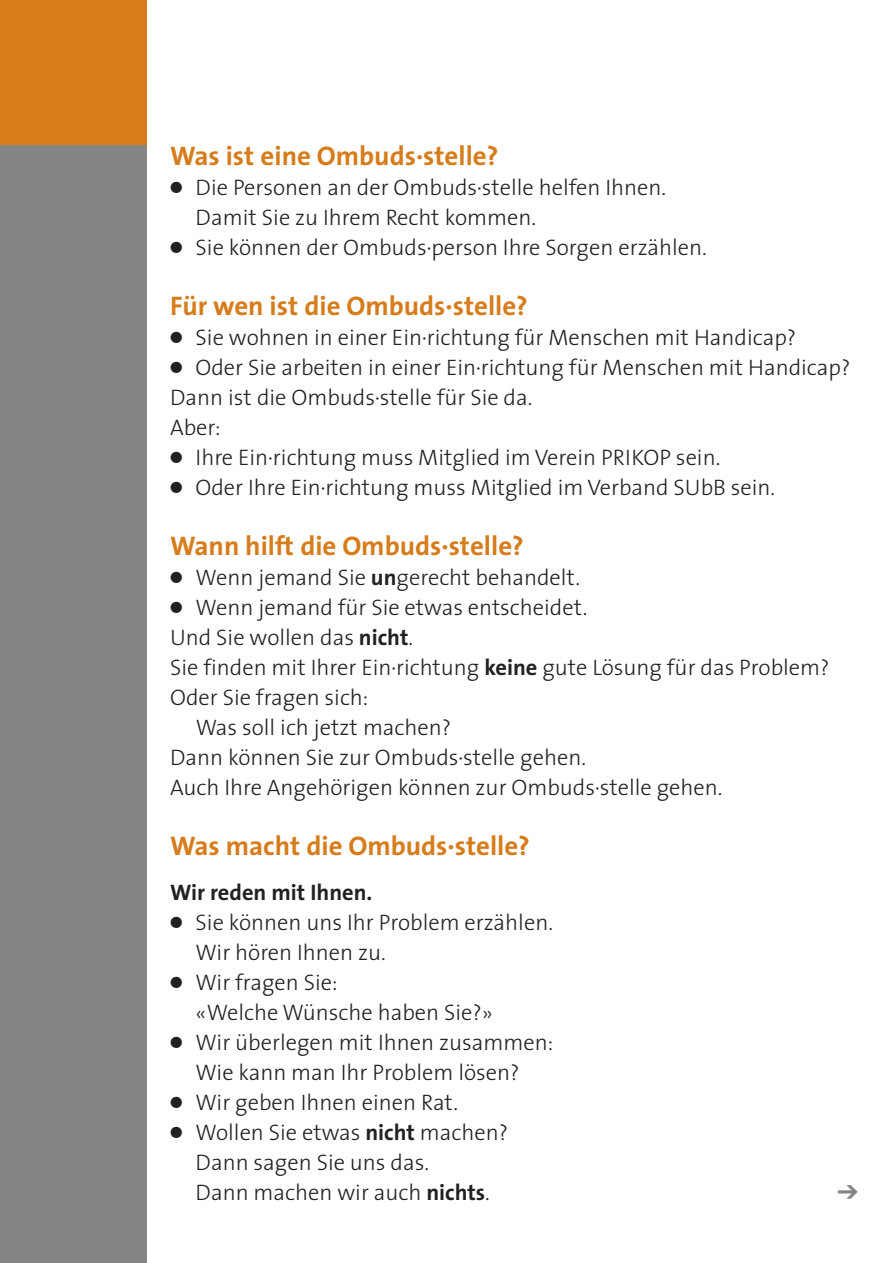
<style>
.page{position:relative;width:893px;height:1263px;background:#fff}
.page>*{position:absolute;margin:0;border:0;box-sizing:border-box;transform-origin:0 0}
.t1{font:700 27px "The Sans";color:#d67c1b}
.t2{font:300 22.5px/30px "The Sans";color:#212120}
.t3{font:700 22.5px "The Sans";color:#212120}
.s1{font-family:"Universal Newswith Comm Pi";font-weight:400}
.s2{font-weight:700}
</style>
<div class="page">
<div style="left:0;top:145px;width:147px;height:1118px;background:#858584"></div>
<div style="left:0;top:0;width:147px;height:145px;background:#d67c1b"></div>
<p class="t1" style="left:170px;top:145px;width:330px">Was ist eine Ombuds·stelle?</p>
<p class="t2" style="left:196px;top:174px;width:472px;text-indent:-26px"><span class="s1">●</span> Die Personen an der Ombuds·stelle helfen Ihnen.<br>Damit Sie zu Ihrem Recht kommen.</p>
<p class="t2" style="left:170px;top:234px;width:538px"><span class="s1">●</span> Sie können der Ombuds·person Ihre Sorgen erzählen.</p>
<p class="t1" style="left:170px;top:295px;width:359px">Für wen ist die Ombuds·stelle?</p>
<p class="t2" style="left:170px;top:324px;width:628px"><span class="s1">●</span> Sie wohnen in einer Ein·richtung für Menschen mit Handicap?</p>
<p class="t2" style="left:170px;top:354px;width:682px"><span class="s1">●</span> Oder Sie arbeiten in einer Ein·richtung für Menschen mit Handicap?<br>Dann ist die Ombuds·stelle für Sie da.<br>Aber:</p>
<p class="t2" style="left:170px;top:444px;width:552px"><span class="s1">●</span> Ihre Ein·richtung muss Mitglied im Verein PRIKOP sein.</p>
<p class="t2" style="left:170px;top:474px;width:607px"><span class="s1">●</span> Oder Ihre Ein·richtung muss Mitglied im Verband SUbB sein.</p>
<p class="t1" style="left:170px;top:535px;width:355px">Wann hilft die Ombuds·stelle?</p>
<p class="t2" style="left:170px;top:564px;width:412px"><span class="s1">●</span> Wenn jemand Sie <span class="s2">un</span>gerecht behandelt.</p>
<p class="t2" style="left:170px;top:594px;width:419px"><span class="s1">●</span> Wenn jemand für Sie etwas entscheidet.</p>
<p class="t2" style="left:170px;top:624px;width:244px">Und Sie wollen das <span class="s2">nicht</span>.</p>
<p class="t2" style="left:170px;top:654px;width:661px">Sie finden mit Ihrer Ein·richtung <span class="s2">keine</span> gute Lösung für das Problem?</p>
<p class="t2" style="left:170px;top:684px;width:200px">Oder Sie fragen sich:</p>
<p class="t2" style="left:196px;top:714px;width:257px">Was soll ich jetzt machen?</p>
<p class="t2" style="left:170px;top:744px;width:417px">Dann können Sie zur Ombuds·stelle gehen.</p>
<p class="t2" style="left:170px;top:774px;width:554px">Auch Ihre Angehörigen können zur Ombuds·stelle gehen.</p>
<p class="t1" style="left:170px;top:835px;width:361px">Was macht die Ombuds·stelle?</p>
<p class="t3" style="left:170px;top:883px;width:204px">Wir reden mit Ihnen.</p>
<p class="t2" style="left:196px;top:909px;width:359px;text-indent:-26px"><span class="s1">●</span> Sie können uns Ihr Problem erzählen.<br>Wir hören Ihnen zu.</p>
<p class="t2" style="left:196px;top:969px;width:299px;text-indent:-26px"><span class="s1">●</span> Wir fragen Sie:<br>«Welche Wünsche haben Sie?»</p>
<p class="t2" style="left:170px;top:1029px;width:385px;text-align:center"><span class="s1">●</span> Wir überlegen mit Ihnen zusammen:<br>Wie kann man Ihr Problem lösen?</p>
<p class="t2" style="left:170px;top:1089px;width:289px"><span class="s1">●</span> Wir geben Ihnen einen Rat.</p>
<p class="t2" style="left:196px;top:1119px;width:314px;text-indent:-26px"><span class="s1">●</span> Wollen Sie etwas <span class="s2">nicht</span> machen?<br>Dann sagen Sie uns das.<br>Dann machen wir auch <span class="s2">nichts</span>.</p>
</div>
